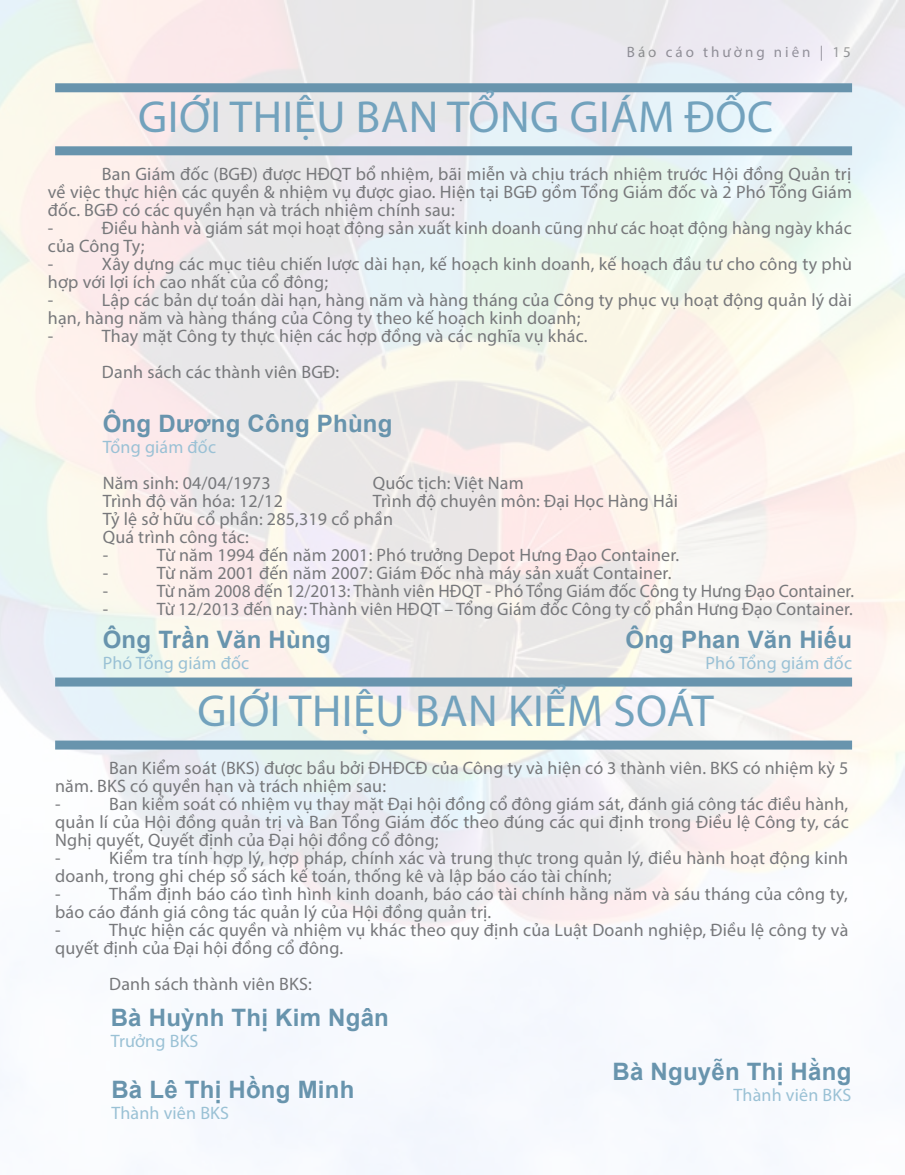
<style>
.page{position:relative;width:905px;height:1175px;background:#fff}
.page>*{position:absolute;margin:0;border:0;box-sizing:border-box;transform-origin:0 0}
.t1{font:45px "Myriad Pro";letter-spacing:.01em;color:#72a2bd}
.t2{font:700 24px "Arial";letter-spacing:.01em;color:#6894ad}
.t3{font:18px/18px "Myriad Pro";letter-spacing:.01em;color:#77787b}
.t4{font:18px "Myriad Pro";letter-spacing:.01em;color:#9ac1d5}
.t5{font:15px "Myriad Pro";letter-spacing:.2em;color:#999b9c}
</style>
<div class="page">
<div style="left:55px;top:83px;width:797px;height:9px;background:#6894ad"></div>
<div style="left:55px;top:146px;width:797px;height:9px;background:#6894ad"></div>
<div style="left:55px;top:677px;width:797px;height:9px;background:#6894ad"></div>
<div style="left:55px;top:740px;width:797px;height:9px;background:#6894ad"></div>
<p class="t5" style="left:627px;top:43px;width:225px">Báo cáo thường niên | 15</p>
<h1 class="t1" style="left:138px;top:89px;width:636px">GIỚI THIỆU BAN TỔNG GIÁM ĐỐC</h1>
<p class="t3" style="left:48px;top:165px;width:805px;text-indent:54px">Ban Giám đốc (BGĐ) được HĐQT bổ nhiệm, bãi miễn và chịu trách nhiệm trước Hội đồng Quản trị về việc thực hiện các quyền &amp; nhiệm vụ được giao. Hiện tại BGĐ gồm Tổng Giám đốc và 2 Phó Tổng Giám đốc. BGĐ có các quyền hạn và trách nhiệm chính sau:<br>-</p>
<p class="t3" style="left:48px;top:219px;width:805px;text-indent:54px">Điều hành và giám sát mọi hoạt động sản xuất kinh doanh cũng như các hoạt động hàng ngày khác của Công Ty;<br>-</p>
<p class="t3" style="left:48px;top:255px;width:805px;text-indent:54px">Xây dựng các mục tiêu chiến lược dài hạn, kế hoạch kinh doanh, kế hoạch đầu tư cho công ty phù hợp với lợi ích cao nhất của cổ đông;<br>-</p>
<p class="t3" style="left:48px;top:291px;width:805px;text-indent:54px">Lập các bản dự toán dài hạn, hàng năm và hàng tháng của Công ty phục vụ hoạt động quản lý dài hạn, hàng năm và hàng tháng của Công ty theo kế hoạch kinh doanh;<br>-</p>
<p class="t3" style="left:102px;top:318px;width:487px;line-height:36px">Thay mặt Công ty thực hiện các hợp đồng và các nghĩa vụ khác.<br>Danh sách các thành viên BGĐ:</p>
<h2 class="t2" style="left:103px;top:408px;width:291px">Ông Dương Công Phùng</h2>
<p class="t4" style="left:103px;top:436px;width:115px">Tổng giám đốc</p>
<p class="t3" style="left:103px;top:474px;width:169px">Năm sinh: 04/04/1973</p>
<p class="t3" style="left:373px;top:474px;width:152px">Quốc tịch: Việt Nam</p>
<p class="t3" style="left:103px;top:492px;width:182px">Trình độ văn hóa: 12/12</p>
<p class="t3" style="left:103px;top:492px;width:577px;text-indent:270px">Trình độ chuyên môn: Đại Học Hàng Hải<br>Tỷ lệ sở hữu cổ phần: 285,319 cổ phần<br>Quá trình công tác:<br>-</p>
<p class="t3" style="left:157px;top:546px;width:524px">Từ năm 1994 đến năm 2001: Phó trưởng Depot Hưng Đạo Container.</p>
<p class="t3" style="left:103px;top:564px;width:7px">-</p>
<p class="t3" style="left:157px;top:564px;width:516px">Từ năm 2001 đến năm 2007: Giám Đốc nhà máy sản xuất Container.</p>
<p class="t3" style="left:103px;top:582px;width:7px">-</p>
<p class="t3" style="left:157px;top:582px;width:698px">Từ năm 2008 đến 12/2013: Thành viên HĐQT - Phó Tổng Giám đốc Công ty Hưng Đạo Container.</p>
<p class="t3" style="left:103px;top:600px;width:7px">-</p>
<p class="t3" style="left:157px;top:600px;width:697px">Từ 12/2013 đến nay: Thành viên HĐQT – Tổng Giám đốc Công ty cổ phần Hưng Đạo Container.</p>
<h2 class="t2" style="left:103px;top:624px;width:229px">Ông Trần Văn Hùng</h2>
<p class="t4" style="left:103px;top:652px;width:148px">Phó Tổng giám đốc</p>
<h2 class="t2" style="left:625px;top:624px;width:228px">Ông Phan Văn Hiếu</h2>
<p class="t4" style="left:705px;top:652px;width:148px">Phó Tổng giám đốc</p>
<h1 class="t1" style="left:198px;top:683px;width:517px">GIỚI THIỆU BAN KIỂM SOÁT</h1>
<p class="t3" style="left:55px;top:759px;width:794px;text-indent:54px">Ban Kiểm soát (BKS) được bầu bởi ĐHĐCĐ của Công ty và hiện có 3 thành viên. BKS có nhiệm kỳ 5 năm. BKS có quyền hạn và trách nhiệm sau:<br>-</p>
<p class="t3" style="left:55px;top:795px;width:795px;text-indent:54px">Ban kiểm soát có nhiệm vụ thay mặt Đại hội đồng cổ đông giám sát, đánh giá công tác điều hành, quản lí của Hội đồng quản trị và Ban Tổng Giám đốc theo đúng các qui định trong Điều lệ Công ty, các Nghị quyết, Quyết định của Đại hội đồng cổ đông;<br>-</p>
<p class="t3" style="left:55px;top:849px;width:794px;text-indent:54px">Kiểm tra tính hợp lý, hợp pháp, chính xác và trung thực trong quản lý, điều hành hoạt động kinh doanh, trong ghi chép sổ sách kế toán, thống kê và lập báo cáo tài chính;<br>-</p>
<p class="t3" style="left:55px;top:885px;width:794px;text-indent:54px">Thẩm định báo cáo tình hình kinh doanh, báo cáo tài chính hằng năm và sáu tháng của công ty, báo cáo đánh giá công tác quản lý của Hội đồng quản trị.<br>-</p>
<p class="t3" style="left:55px;top:921px;width:794px;text-indent:54px">Thực hiện các quyền và nhiệm vụ khác theo quy định của Luật Doanh nghiệp, Điều lệ công ty và quyết định của Đại hội đồng cổ đông.</p>
<p class="t3" style="left:109px;top:975px;width:204px">Danh sách thành viên BKS:</p>
<h2 class="t2" style="left:111px;top:1002px;width:280px">Bà Huỳnh Thị Kim Ngân</h2>
<p class="t4" style="left:111px;top:1030px;width:89px">Trưởng BKS</p>
<h2 class="t2" style="left:111px;top:1074px;width:245px">Bà Lê Thị Hồng Minh</h2>
<p class="t4" style="left:111px;top:1102px;width:119px">Thành viên BKS</p>
<h2 class="t2" style="left:612px;top:1056px;width:240px">Bà Nguyễn Thị Hằng</h2>
<p class="t4" style="left:733px;top:1084px;width:119px">Thành viên BKS</p>
</div>
